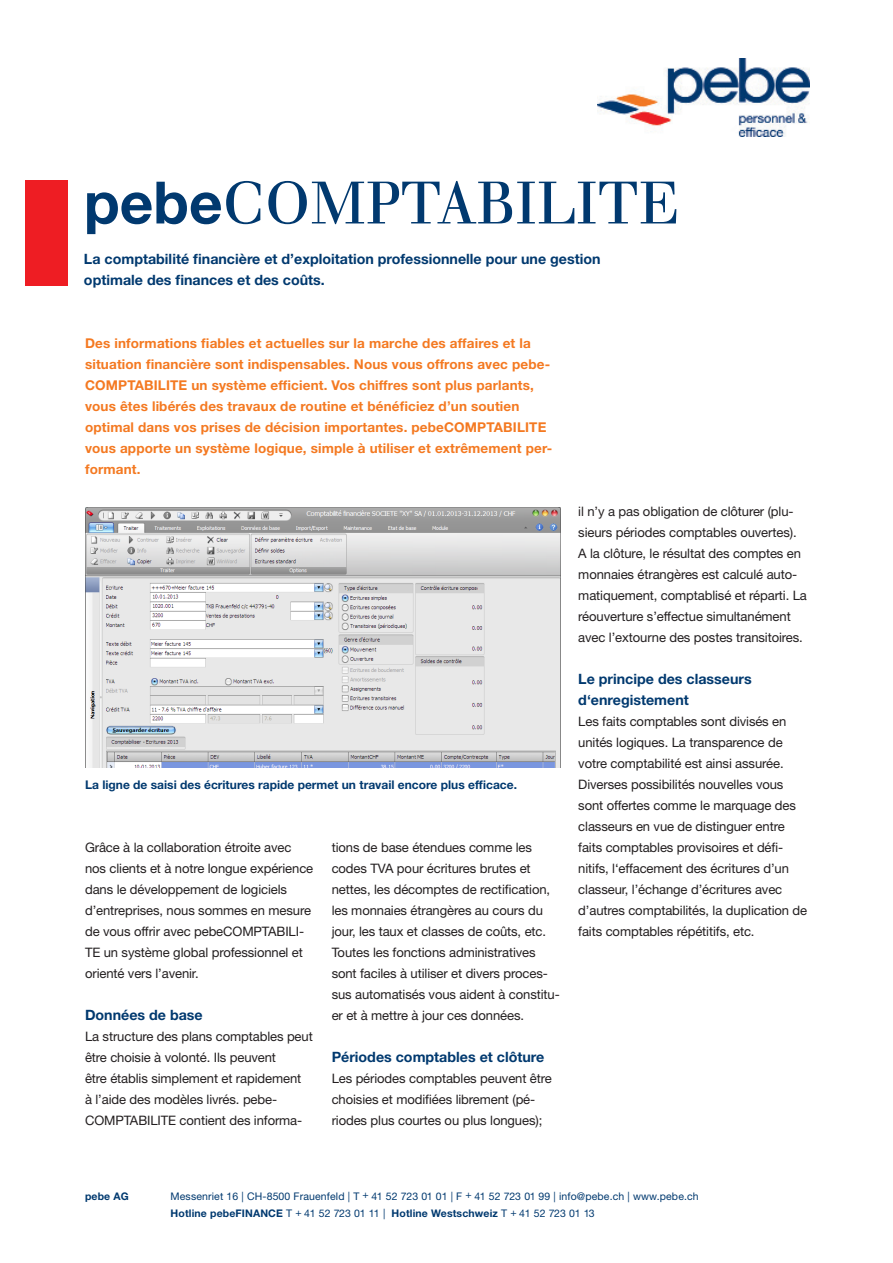
<style>
.page{position:relative;width:893px;height:1263px;background:#fff}
.page>*{position:absolute;margin:0;border:0;box-sizing:border-box;transform-origin:0 0}
.Haupttitel{font:58.5px "Walbaum Com";color:#01396f}
.Untertitel{font:700 14.25px/21px "Helvetica Neue LT Std";color:#01396f}
.Lead{font:700 13.5px/21px "Helvetica Neue LT Std";letter-spacing:.01em;color:#f47921}
.Grundtext{font:13.05px/21px "Helvetica Neue LT Std";letter-spacing:-.01em;color:#231f20}
.Legenden{font:700 12px "Helvetica Neue LT Std";color:#01396f}
.t1{font:10.5px "Helvetica Neue LT Std";letter-spacing:.015em;color:#01396f}
.t2{font:700 10.5px "Helvetica Neue LT Std";letter-spacing:.015em;color:#01396f}
.s1{font-family:"Helvetica Neue LT Std";font-weight:700}
.s2{font-weight:400}
</style>
<div class="page">
<div style="left:26px;top:180px;width:42px;height:105px;background:#ee1d23"></div>
<img style="left:597px;top:58px;width:212px;height:79px">
<img style="left:85px;top:508px;width:476px;height:260px">
<p class="Haupttitel" style="left:84px;top:168px;width:597px"><span class="s1">pebe</span>COMPTABILITE</p>
<p class="Untertitel" style="left:84px;top:248px;width:518px">La comptabilité financière et d’exploitation professionnelle pour une gestion</p>
<p class="Untertitel" style="left:84px;top:269px;width:242px">optimale des finances et des coûts.</p>
<p class="Lead" style="left:85px;top:332px;width:469px">Des informations fiables et actuelles sur la marche des affaires et la situation financière sont indispensables. Nous vous offrons avec pebe-COMPTABILITE un système efficient. Vos chiffres sont plus parlants, vous êtes libérés des travaux de routine et bénéficiez d’un soutien optimal dans vos prises de décision importantes. pebeCOMPTABILITE vous apporte un système logique, simple à utiliser et extrêmement per&shy;formant.</p>
<p class="Legenden" style="left:85px;top:777px;width:433px">La ligne de saisi des écritures rapide permet un travail encore plus efficace.</p>
<p class="Grundtext" style="left:85px;top:837px;width:230px">Grâce à la collaboration étroite avec nos clients et à notre longue expérience dans le développement de logiciels d’entreprises, nous sommes en mesure de vous offrir avec pebeCOMPTABILI-TE un système global professionnel et orienté vers l’avenir.</p>
<p class="Untertitel" style="left:85px;top:1004px;width:119px">Données de base</p>
<p class="Grundtext" style="left:85px;top:1026px;width:229px">La structure des plans comptables peut être choisie à volonté. Ils peuvent</p>
<p class="Grundtext" style="left:85px;top:1068px;width:219px">être établis simplement et rapidement à l’aide des modèles livrés. pebe-<br>COMPTABILITE contient des informa-</p>
<p class="Grundtext" style="left:332px;top:837px;width:230px">tions de base étendues comme les codes TVA pour écritures brutes et nettes, les décomptes de rectification, les monnaies étrangères au cours du jour, les taux et classes de coûts, etc.<br>Toutes les fonctions administratives sont faciles à utiliser et divers proces&shy;sus automatisés vous aident à constitu&shy;er et à mettre à jour ces données.</p>
<p class="Untertitel" style="left:332px;top:1046px;width:214px">Périodes comptables et clôture</p>
<p class="Grundtext" style="left:332px;top:1068px;width:222px">Les périodes comptables peuvent être choisies et modifiées librement (pé-</p>
<p class="Grundtext" style="left:332px;top:1110px;width:212px">riodes plus courtes ou plus longues);</p>
<p class="Grundtext" style="left:578px;top:501px;width:230px">il n’y a pas obligation de clôturer (plu&shy;sieurs périodes comptables ouvertes).<br>A la clôture, le résultat des comptes en monnaies étrangères est calculé auto&shy;matiquement, comptablisé et réparti. La réouverture s’effectue simultanément avec l’extourne des postes transitoires.</p>
<p class="Untertitel" style="left:578px;top:668px;width:175px">Le principe des classeurs d‘enregistement</p>
<p class="Grundtext" style="left:578px;top:711px;width:230px">Les faits comptables sont divisés en unités logiques. La transparence de votre comptabilité est ainsi assurée.<br>Diverses possibilités nouvelles vous sont offertes comme le marquage des classeurs en vue de distinguer entre faits comptables provisoires et défi&shy;nitifs, l‘effacement des écritures d’un classeur, l’échange d’écritures avec d’autres comptabilités, la duplication de faits comptables répétitifs, etc.</p>
<p class="t2" style="left:85px;top:1190px;width:45px">pebe AG</p>
<p class="t1" style="left:171px;top:1190px;width:530px">Messenriet 16 | CH-8500 Frauenfeld | T + 41 52 723 01 01 | F + 41 52 723 01 99 | info@pebe.ch | www.pebe.ch</p>
<p class="t2" style="left:171px;top:1207px;width:426px">Hotline pebeFINANCE <span class="s2">T + 41 52 723 01 11 |</span> Hotline Westschweiz <span class="s2">T + 41 52 723 01 13</span></p>
</div>
